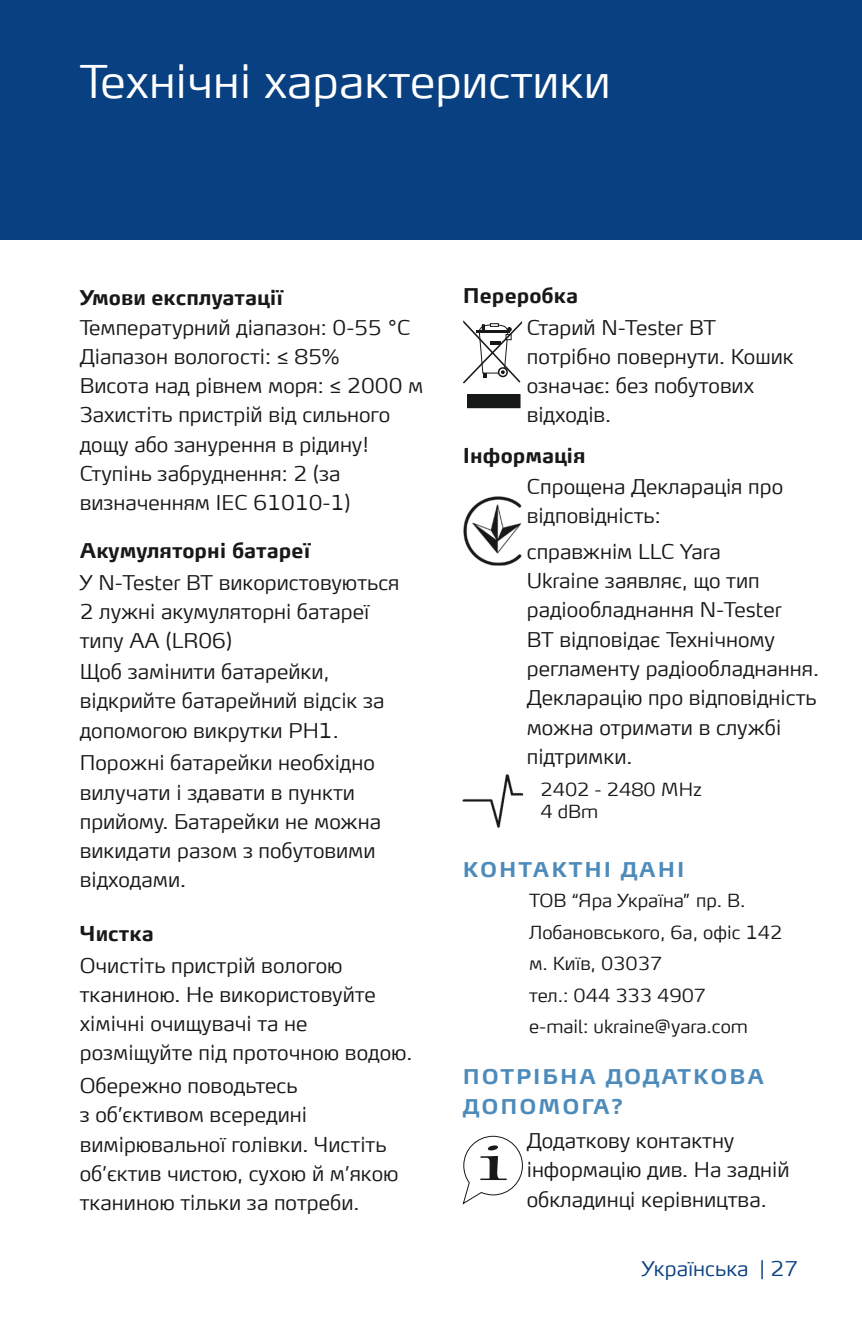
<style>
.page{position:relative;width:862px;height:1340px;background:#fff}
.page>*{position:absolute;margin:0;border:0;box-sizing:border-box;transform-origin:0 0}
.t1{font:52.88px "Californian FB";color:#171818;scale:2.05 1}
.Headers{font:300 45px "Max Offc Pro";color:#fff}
.Body_text_small{font:300 20.25px/29.2px "Max Offc Pro";color:#171818}
.Body_text_small-2{font:700 20.25px "Max Offc Pro";color:#171818}
.Body_text_small-3{font:700 20.25px/29.2px "Max Offc Pro";letter-spacing:.1em;color:#4d8bbb}
.t2{font:300 20.25px "Max Offc Pro";color:#094081}
.t3{font:300 18px/31.5px "Max Offc Pro";color:#171818}
</style>
<div class="page">
<div style="left:0;top:0;width:861px;height:239px;background:#094081"></div>
<div style="left:467px;top:394px;width:52px;height:14px;background:#171818"></div>
<svg style="left:463px;top:320px;width:59px;height:63px"></svg>
<svg style="left:462px;top:1135px;width:61px;height:69px"></svg>
<img style="left:463px;top:496px;width:59px;height:69px">
<img style="left:462px;top:775px;width:62px;height:53px">
<p class="Headers" style="left:80px;top:44px;width:532px">Технічні характеристики</p>
<p class="Body_text_small-2" style="left:80px;top:280px;width:204px">Умови експлуатації</p>
<p class="Body_text_small" style="left:80px;top:310px;width:332px">Температурний діапазон: 0-55 °C</p>
<p class="Body_text_small" style="left:80px;top:339px;width:261px">Діапазон вологості: ≤ 85%</p>
<p class="Body_text_small" style="left:80px;top:369px;width:345px">Висота над рівнем моря: ≤ 2000 м</p>
<p class="Body_text_small" style="left:80px;top:398px;width:312px">Захистіть пристрій від сильного дощу або занурення в рідину!</p>
<p class="Body_text_small" style="left:80px;top:456px;width:272px">Ступінь забруднення: 2 (за визначенням IEC 61010-1)</p>
<p class="Body_text_small-2" style="left:80px;top:532px;width:232px">Акумуляторні батареї</p>
<p class="Body_text_small" style="left:80px;top:565px;width:321px">У N-Tester BT використовуються<br>2 лужні акумуляторні батареї типу AA (LR06)</p>
<p class="Body_text_small" style="left:80px;top:655px;width:306px">Щоб замінити батарейки, відкрийте батарейний відсік за допомогою викрутки PH1.</p>
<p class="Body_text_small" style="left:80px;top:746px;width:302px">Порожні батарейки необхідно вилучати і здавати в пункти прийому. Батарейки не можна викидати разом з побутовими відходами.</p>
<p class="Body_text_small-2" style="left:80px;top:915px;width:75px">Чистка</p>
<p class="Body_text_small" style="left:80px;top:948px;width:334px">Очистіть пристрій вологою тканиною. Не використовуйте хімічні очищувачі та не розміщуйте під проточною водою.</p>
<p class="Body_text_small" style="left:80px;top:1068px;width:320px">Обережно поводьтесь<br>з об’єктивом всередині вимірювальної голівки. Чистіть об’єктив чистою, сухою й м’якою тканиною тільки за потреби.</p>
<p class="Body_text_small-2" style="left:462px;top:278px;width:117px">Переробка</p>
<p class="Body_text_small" style="left:526px;top:310px;width:268px">Старий N-Tester BT потрібно повернути. Кошик означає: без побутових відходів.</p>
<p class="Body_text_small-2" style="left:462px;top:438px;width:124px">Інформація</p>
<p class="Body_text_small" style="left:526px;top:470px;width:258px">Спрощена Декларація про відповідність:</p>
<p class="Body_text_small" style="left:526px;top:535px;width:293px">справжнім LLC Yara<br>Ukraine заявляє, що тип радіообладнання N-Tester<br>BT відповідає Технічному регламенту радіообладнання.<br>Декларацію про відповідність можна отримати в службі підтримки.</p>
<p class="t3" style="left:540px;top:772px;width:163px">2402 - 2480 MHz</p>
<p class="t3" style="left:540px;top:793px;width:59px">4 dBm</p>
<p class="Body_text_small-3" style="left:462px;top:852px;width:223px">КОНТАКТНІ ДАНІ</p>
<p class="t3" style="left:528px;top:882px;width:255px">ТОВ “Яра Україна” пр. В.<br>Лобановського, 6а, офіс 142 м. Київ, 03037</p>
<p class="t3" style="left:528px;top:977px;width:220px">тел.: 044 333 4907 e-mail: ukraine@yara.com</p>
<p class="Body_text_small-3" style="left:462px;top:1059px;width:302px">ПОТРІБНА ДОДАТКОВА<br>ДОПОМОГА?</p>
<p class="t1" style="left:478px;top:1133px;width:16px">i</p>
<p class="Body_text_small" style="left:526px;top:1123px;width:264px">Додаткову контактну інформацію див. На задній обкладинці керівництва.</p>
<p class="t2" style="left:641px;top:1251px;width:158px">Українська | 27</p>
</div>
